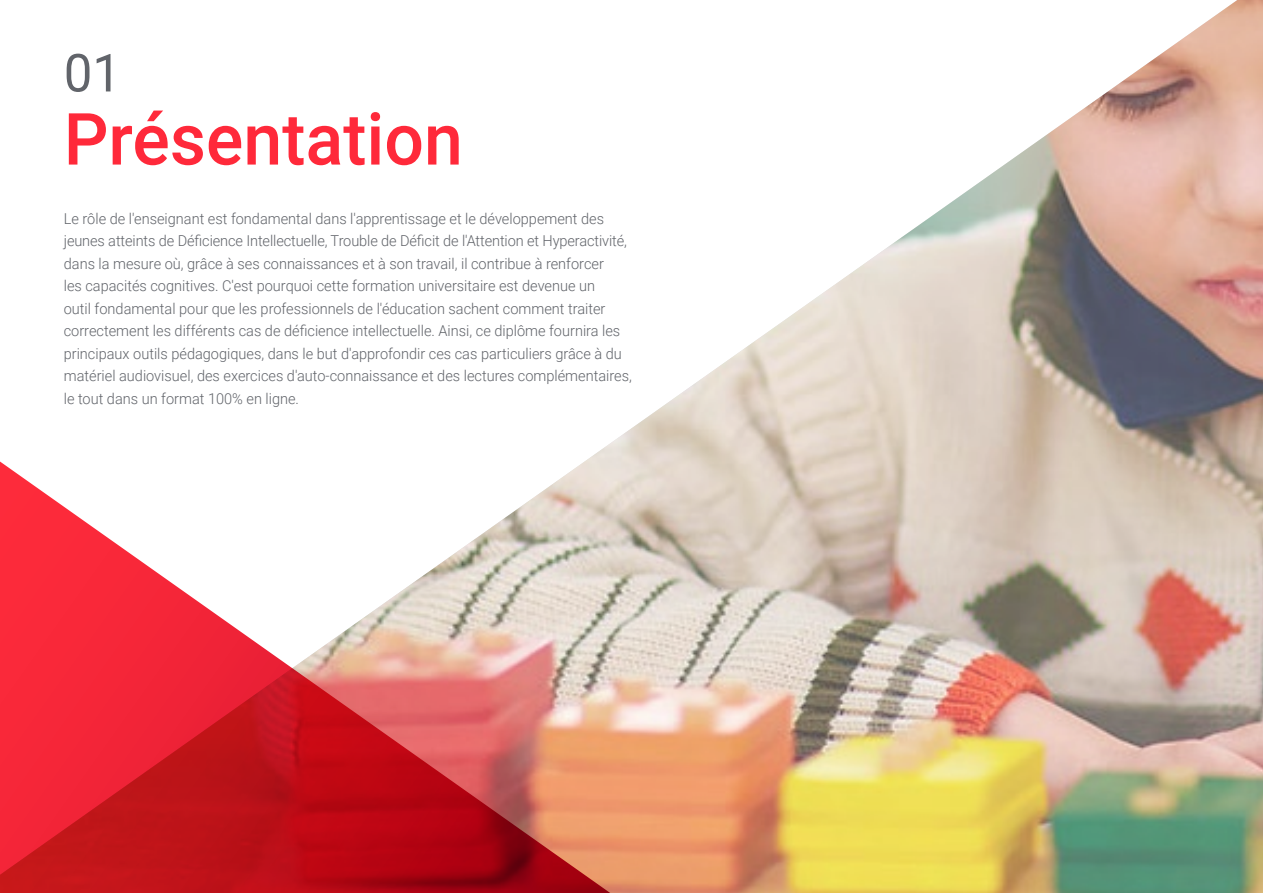
<style>
.page{position:relative;width:1263px;height:893px;background:#fff}
.page>*{position:absolute;margin:0;border:0;box-sizing:border-box;transform-origin:0 0}
.t1{font:500 72px "Roboto";color:#ff293a}
.t2{font:52.5px "Roboto";color:#61646a}
.t3{font:300 15px/22.5px "Roboto";color:#61646a}
</style>
<div class="page">
<img style="left:607px;top:0;width:656px;height:893px">
<svg style="left:0;top:446px;width:640px;height:447px"></svg>
<h2 class="t2" style="left:64px;top:36px;width:59px">01</h2>
<h1 class="t1" style="left:64px;top:89px;width:401px">Présentation</h1>
<p class="t3" style="left:64px;top:207px;width:570px">Le rôle de l'enseignant est fondamental dans l'apprentissage et le développement des jeunes atteints de Déficience Intellectuelle, Trouble de Déficit de l'Attention et Hyperactivité, dans la mesure où, grâce à ses connaissances et à son travail, il contribue à renforcer<br>les capacités cognitives. C'est pourquoi cette formation universitaire est devenue un<br>outil fondamental pour que les professionnels de l'éducation sachent comment traiter correctement les différents cas de déficience intellectuelle. Ainsi, ce diplôme fournira les principaux outils pédagogiques, dans le but d'approfondir ces cas particuliers grâce à du matériel audiovisuel, des exercices d'auto-connaissance et des lectures complémentaires, le tout dans un format 100% en ligne.</p>
</div>
